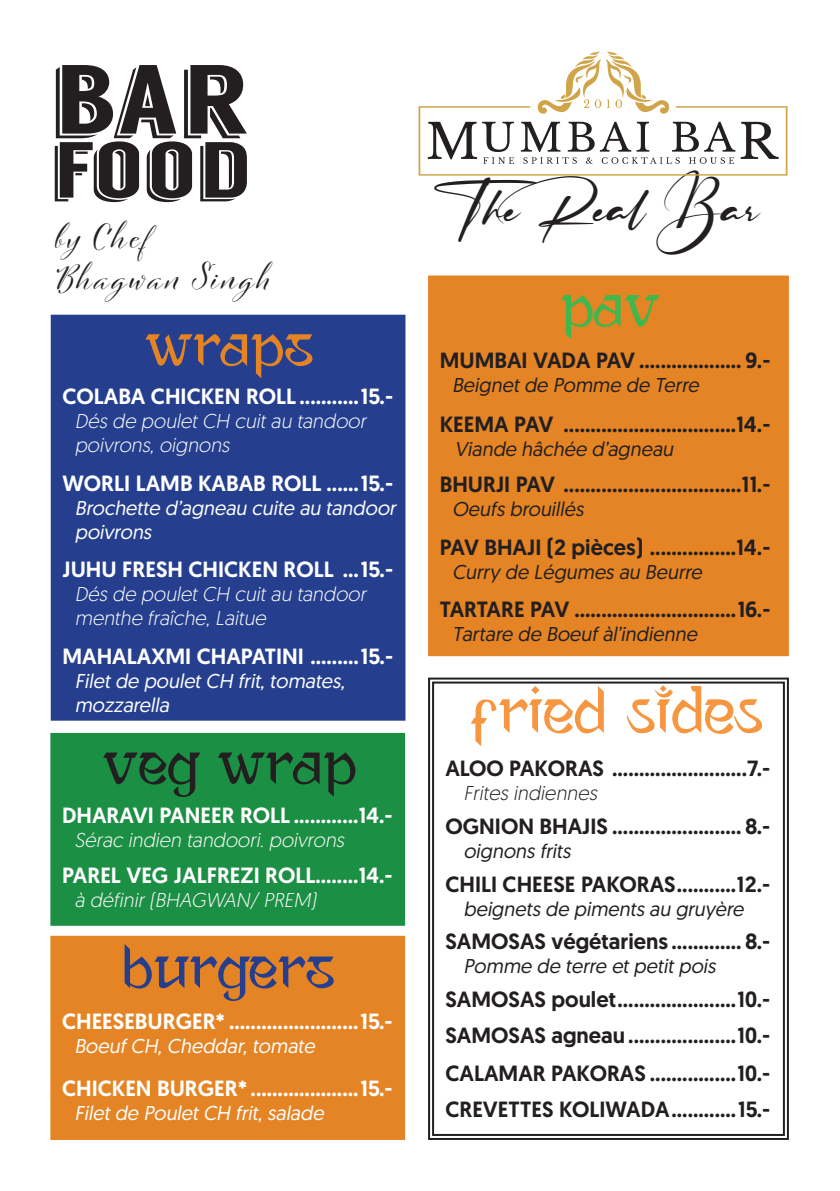
<style>
.page{position:relative;width:840px;height:1191px;background:#fff}
.page>*{position:absolute;margin:0;border:0;box-sizing:border-box;transform-origin:0 0}
.t1{font:98px "Langdon";color:#231f20;scale:1.39 1}
.t2{font:79.2px "Langdon";color:#231f20;scale:1.38 1}
.t3{font:64px "Ananda Neptouch";color:#f79641}
.t4{font:60px "Ananda Neptouch";color:#231f20}
.t5{font:60px "Ananda Neptouch";color:#253f8e}
.t6{font:60px "Ananda Neptouch";color:#e48425}
.t7{font:60px "Ananda Neptouch";color:#40b64e}
.t8{font:46px "Ruthligos";color:#231f20}
.t9{font:34px/40.8px "Cinque Donne Pro";letter-spacing:.09em;color:#231f20}
.t10{font:500 22px/36px "Geomanist";color:#231f20}
.t11{font:500 22px "Geomanist";color:#fff}
.t12{font:500 22px "Geomanist";color:#fefcfd}
.t13{font:500 22px "Geomanist";letter-spacing:-.02em;color:#231f20}
.t14{font:italic 20px "Geomanist";color:#231f20}
.t15{font:italic 20px/24px "Geomanist";color:#fff}
.t16{font:italic 300 20px/24px "Geomanist";color:#fff}
.t17{font:italic 300 20px "Geomanist";color:#fefcfd}
.t18{font:italic 300 20px "Geomanist";color:#231f20}
</style>
<div class="page">
<div style="left:53px;top:736px;width:349px;height:186px;background:#1b8f44"></div>
<div style="left:50px;top:733px;width:355px;height:192px;border:6px solid #1b8f44"></div>
<div style="left:54px;top:318px;width:348px;height:399px;background:#253f8e"></div>
<div style="left:51px;top:315px;width:354px;height:405px;border:6px solid #253f8e"></div>
<svg style="left:428px;top:677px;width:361px;height:463px"></svg>
<div style="left:432px;top:681px;width:352px;height:455px;border:2px solid #231f20"></div>
<div style="left:431px;top:278px;width:354px;height:375px;background:#e48425"></div>
<div style="left:428px;top:275px;width:360px;height:381px;border:6px solid #e48425"></div>
<div style="left:53px;top:938px;width:349px;height:199px;background:#e48425"></div>
<div style="left:50px;top:935px;width:355px;height:205px;border:6px solid #e48425"></div>
<svg style="left:418px;top:51px;width:369px;height:125px"></svg>
<h1 class="t1" style="left:50px;top:42px;width:143px">BAR</h1>
<h2 class="t2" style="left:50px;top:124px;width:147px">FOOD</h2>
<h3 class="t8" style="left:452px;top:182px;width:308px">The Real Bar</h3>
<h3 class="t9" style="left:55px;top:215px;width:216px">by Chef<br>Bhagwan Singh</h3>
<h3 class="t7" style="left:558px;top:268px;width:101px">pav</h3>
<p class="t10" style="left:439px;top:341px;width:332px">MUMBAI VADA PAV ................... 9.-</p>
<p class="t14" style="left:452px;top:371px;width:252px">Beignetde Pomme de Terre</p>
<p class="t10" style="left:439px;top:406px;width:332px">KEEMA PAV ................................14.-</p>
<p class="t14" style="left:454px;top:436px;width:224px">Viande hâchée d’agneau</p>
<p class="t10" style="left:439px;top:466px;width:332px">BHURJI PAV .................................11.-</p>
<p class="t14" style="left:452px;top:496px;width:137px">Oeufs brouillés</p>
<p class="t10" style="left:439px;top:529px;width:332px">PAV BHAJI (2 pièces) ................14.-</p>
<p class="t14" style="left:452px;top:559px;width:255px">Curry de Légumes au Beurre</p>
<p class="t13" style="left:439px;top:595px;width:332px">TARTARE PAV ..............................16.-</p>
<p class="t14" style="left:452px;top:621px;width:251px">Tartare de Boeufàl’indienne</p>
<h3 class="t6" style="left:144px;top:307px;width:170px">wraps</h3>
<p class="t11" style="left:62px;top:382px;width:332px">COLABA CHICKEN ROLL ...........15.-</p>
<p class="t16" style="left:75px;top:408px;width:297px">Dés de pouletCH cuitau tandoor poivrons,oignons</p>
<p class="t11" style="left:62px;top:468px;width:332px">WORLI LAMB KABAB ROLL ......15.-</p>
<p class="t15" style="left:75px;top:495px;width:326px">Brochette d’agneau cuite au tandoor poivrons</p>
<p class="t11" style="left:62px;top:555px;width:332px">JUHU FRESH CHICKEN ROLL ...15.-</p>
<p class="t16" style="left:75px;top:581px;width:297px">Dés de pouletCH cuitau tandoor menthe fraîche,Laitue</p>
<p class="t11" style="left:62px;top:641px;width:332px">MAHALAXMI CHAPATINI .........15.-</p>
<p class="t15" style="left:75px;top:668px;width:276px">Filetde pouletCH frit,tomates, mozzarella</p>
<h3 class="t3" style="left:467px;top:670px;width:294px">Fried SIDES</h3>
<p class="t10" style="left:445px;top:750px;width:326px">ALOO PAKORAS .........................7.-</p>
<p class="t18" style="left:463px;top:780px;width:139px">Frites indiennes</p>
<p class="t10" style="left:445px;top:808px;width:326px">OGNION BHAJIS ........................ 8.-</p>
<p class="t14" style="left:463px;top:838px;width:113px">oignons frits</p>
<p class="t10" style="left:445px;top:865px;width:326px">CHILI CHEESE PAKORAS...........12.-</p>
<p class="t14" style="left:463px;top:895px;width:286px">beignets de piments au gruyère</p>
<p class="t10" style="left:445px;top:923px;width:326px">SAMOSAS végétariens ............. 8.-</p>
<p class="t14" style="left:463px;top:953px;width:258px">Pomme de terre etpetitpois</p>
<p class="t10" style="left:445px;top:980px;width:326px">SAMOSAS poulet......................10.-<br>SAMOSAS agneau ....................10.-</p>
<p class="t10" style="left:445px;top:1055px;width:326px">CALAMAR PAKORAS ................10.-<br>CREVETTES KOLIWADA............15.-</p>
<h3 class="t4" style="left:100px;top:725px;width:256px">veg wrap</h3>
<p class="t12" style="left:62px;top:800px;width:332px">DHARAVI PANEER ROLL ............14.-</p>
<p class="t17" style="left:74px;top:827px;width:275px">Sérac indien tandoori.poivrons</p>
<p class="t12" style="left:62px;top:860px;width:332px">PAREL VEG JALFREZI ROLL........14.-</p>
<p class="t17" style="left:74px;top:887px;width:247px">à définir(BHAGWAN/ PREM)</p>
<h3 class="t5" style="left:122px;top:929px;width:213px">burgers</h3>
<p class="t11" style="left:62px;top:1006px;width:332px">CHEESEBURGER* ........................15.-</p>
<p class="t15" style="left:74px;top:1033px;width:246px">BoeufCH,Cheddar,tomate</p>
<p class="t11" style="left:62px;top:1074px;width:332px">CHICKEN BURGER* ....................15.-</p>
<p class="t15" style="left:74px;top:1100px;width:255px">Filetde PouletCH frit,salade</p>
</div>
